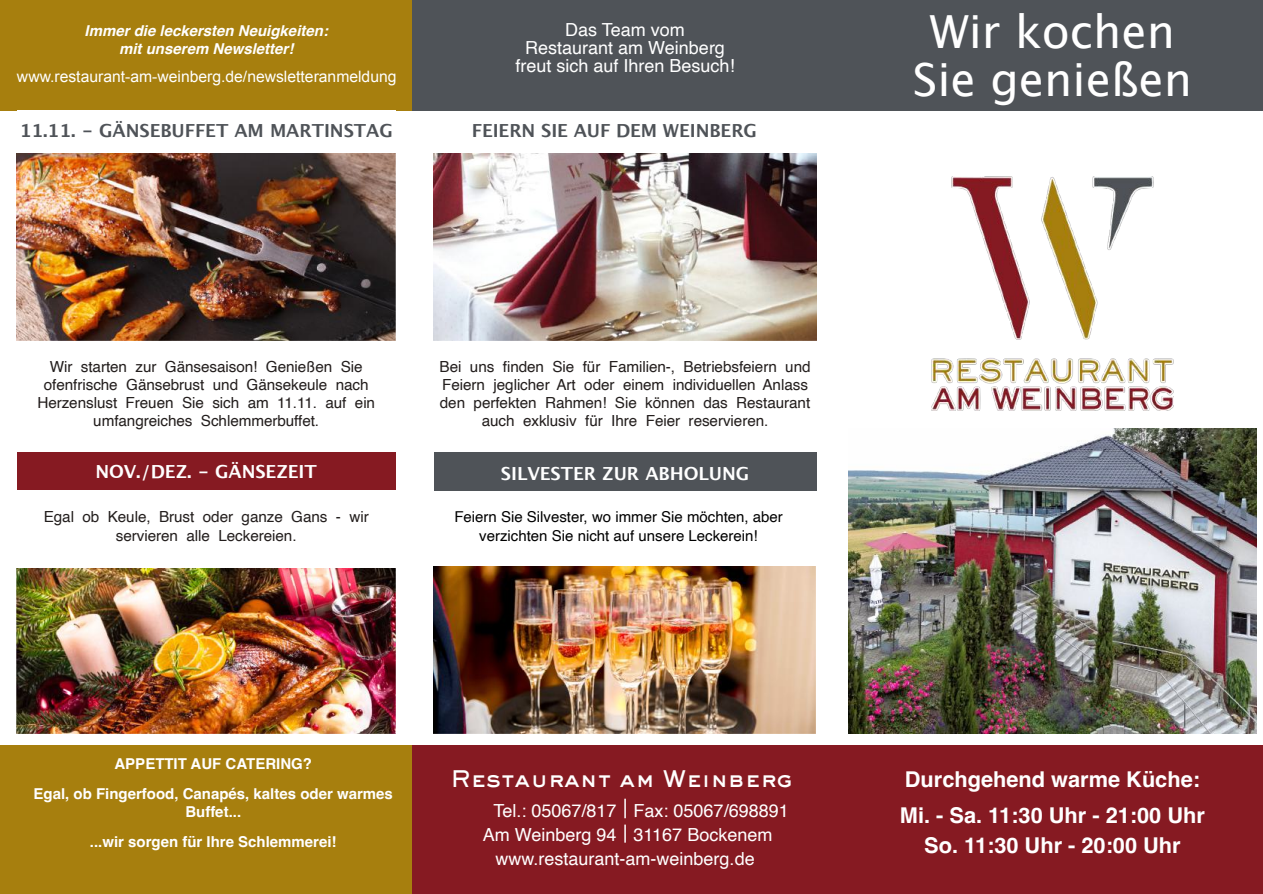
<style>
.page{position:relative;width:1263px;height:894px;background:#fff}
.page>*{position:absolute;margin:0;border:0;box-sizing:border-box;transform-origin:0 0}
.t1{font:45.6px/48px "Lucida Grande";color:#fff;text-align:center}
.t2{font:800 22.5px "Sackers Gothic Std";color:#fff}
.t3{font:700 21.75px/36px "Helvetica";color:#fff}
.t4{font:18px/18px "Helvetica";color:#fff;text-align:center}
.t5{font:700 18px "Lucida Grande";letter-spacing:-.005em;color:#4f5358}
.t6{font:700 18px "Lucida Grande";letter-spacing:-.005em;color:#fff}
.t7{font:15.75px "Arial";color:#fff}
.t8{font:15.3px/18px "Helvetica";letter-spacing:-.005em;color:#231e1d;text-align:center}
.t9{font:700 15px/30px "Helvetica";color:#fff;text-align:center}
.t10{font:15px/18px "Helvetica";color:#000;text-align:center}
.t11{font:italic 700 15px/18px "Helvetica";color:#fff;text-align:center}
</style>
<div class="page">
<div style="left:412px;top:0;width:851px;height:111px;background:#4f5358"></div>
<div style="left:412px;top:744px;width:851px;height:149px;background:#861a22"></div>
<div style="left:0;top:0;width:412px;height:111px;background:#a77f0e"></div>
<div style="left:0;top:744px;width:412px;height:149px;background:#a77f0e"></div>
<div style="left:17px;top:452px;width:378px;height:38px;background:#861a22"></div>
<img style="left:434px;top:566px;width:382px;height:167px">
<div style="left:434px;top:452px;width:382px;height:38px;background:#4f5358"></div>
<img style="left:848px;top:428px;width:408px;height:305px">
<img style="left:931px;top:176px;width:243px;height:235px">
<hr style="left:624px;top:798px;width:2px;height:20px;background:#fff">
<svg style="left:624px;top:824px;width:2px;height:18px"></svg>
<img style="left:434px;top:153px;width:382px;height:187px">
<img style="left:17px;top:153px;width:379px;height:187px">
<img style="left:17px;top:568px;width:379px;height:165px">
<p class="t11" style="left:85px;top:23px;width:245px">Immer die leckersten Neuigkeiten: mit unserem Newsletter!</p>
<p class="t7" style="left:17px;top:70px;width:381px">www.restaurant-am-weinberg.de/newsletteranmeldung</p>
<p class="t4" style="left:515px;top:22px;width:221px">Das Team vom<br>Restaurant am Weinberg freut sich auf Ihren Besuch!</p>
<h1 class="t1" style="left:913px;top:11px;width:281px">Wir kochen<br>Sie genießen</h1>
<p class="t5" style="left:20px;top:123px;width:375px">11.11. - GÄNSEBUFFET AM MARTINSTAG</p>
<p class="t5" style="left:472px;top:122px;width:287px">FEIERN SIE AUF DEM WEINBERG</p>
<p class="t8" style="left:37px;top:359px;width:339px">Wir starten zur Gänsesaison! Genießen Sie ofenfrische Gänsebrust und Gänsekeule nach Herzenslust Freuen Sie sich am 11.11. auf ein umfangreiches Schlemmerbuffet.</p>
<p class="t8" style="left:440px;top:359px;width:372px">Bei uns finden Sie für Familien-, Betriebsfeiern und Feiern jeglicher Art oder einem individuellen Anlass den perfekten Rahmen! Sie können das Restaurant auch exklusiv für Ihre Feier reservieren.</p>
<p class="t6" style="left:95px;top:464px;width:223px">NOV./DEZ. - GÄNSEZEIT</p>
<p class="t6" style="left:501px;top:466px;width:250px">SILVESTER ZUR ABHOLUNG</p>
<p class="t8" style="left:44px;top:509px;width:327px">Egal ob Keule, Brust oder ganze Gans - wir servieren alle Leckereien.</p>
<p class="t10" style="left:454px;top:509px;width:330px">Feiern Sie Silvester, wo immer Sie möchten, aber verzichten Sie nicht auf unsere Leckerein!</p>
<p class="t9" style="left:34px;top:749px;width:361px">APPETTIT AUF CATERING?<br>Egal, ob Fingerfood, Canapés, kaltes oder warmes</p>
<p class="t9" style="left:90px;top:797px;width:248px">Buffet...<br>...wir sorgen für Ihre Schlemmerei!</p>
<h2 class="t2" style="left:450px;top:769px;width:344px">Restaurant am Weinberg</h2>
<p class="t4" style="left:493px;top:802px;width:297px">Tel.: 05067/817 Fax: 05067/698891</p>
<p class="t4" style="left:483px;top:826px;width:291px">Am Weinberg 94 31167 Bockenem</p>
<p class="t4" style="left:495px;top:850px;width:261px">www.restaurant-am-weinberg.de</p>
<h3 class="t3" style="left:900px;top:762px;width:306px">Durchgehend warme Küche:<br>Mi. - Sa. 11:30 Uhr - 21:00 Uhr</h3>
<h3 class="t3" style="left:924px;top:828px;width:258px">So. 11:30 Uhr - 20:00 Uhr</h3>
</div>
